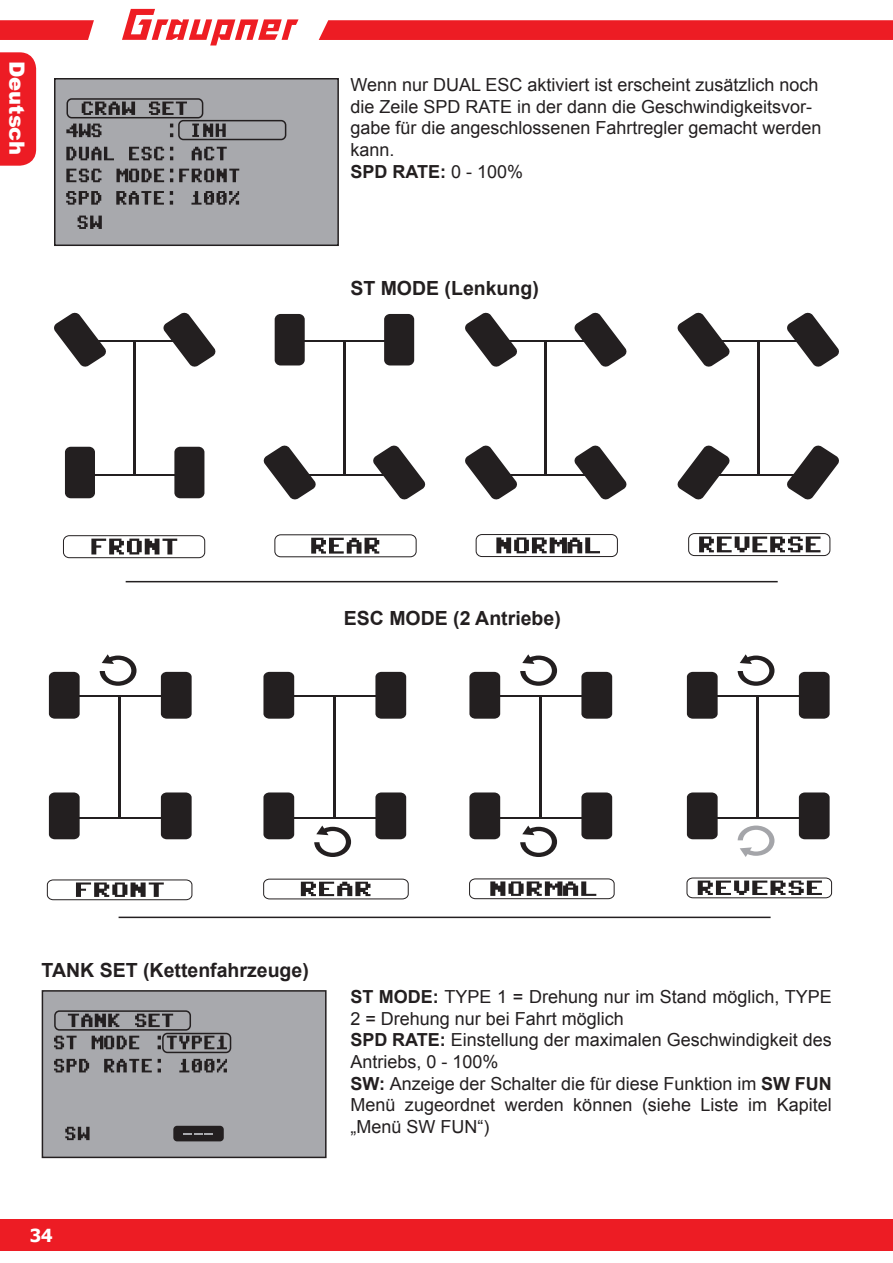
<style>
.page{position:relative;width:893px;height:1263px;background:#fff}
.page>*{position:absolute;margin:0;border:0;box-sizing:border-box;transform-origin:0 0}
.t1{font:900 21px "Arial";color:#fff}
.t2{font:700 19.5px "Arial";color:#231f20}
.t3{font:18px/21.6px "Arial";color:#231f20}
.t4{font:700 18px "Tahoma";color:#fff}
.s1{font-weight:700}
</style>
<div class="page">
<div style="left:0;top:52px;width:36px;height:114px;background:#ed1c24"></div>
<svg style="left:122px;top:9px;width:177px;height:36px"></svg>
<svg style="left:0;top:20px;width:94px;height:20px;background:#ed262d"></svg>
<div style="left:319px;top:20px;width:574px;height:20px;background:#ed1c24"></div>
<div style="left:0;top:1219px;width:893px;height:31px;background:#ed1c24"></div>
<div style="left:42px;top:991px;width:284px;height:166px;background:#a8a9ad"></div>
<div style="left:42px;top:990px;width:285px;height:168px;border:2px solid #231f20"></div>
<div style="left:162px;top:1033px;width:69px;height:20px;border:2px solid #231f20;border-radius:5px"></div>
<svg style="left:54px;top:1036px;width:23px;height:13px"></svg>
<svg style="left:92px;top:1036px;width:47px;height:13px"></svg>
<svg style="left:158px;top:1045px;width:3px;height:4px"></svg>
<svg style="left:167px;top:1036px;width:60px;height:13px"></svg>
<svg style="left:54px;top:1059px;width:35px;height:13px"></svg>
<svg style="left:104px;top:1059px;width:48px;height:13px"></svg>
<svg style="left:158px;top:1059px;width:3px;height:13px"></svg>
<svg style="left:179px;top:1059px;width:48px;height:13px"></svg>
<svg style="left:68px;top:1014px;width:51px;height:13px"></svg>
<svg style="left:135px;top:1014px;width:38px;height:13px"></svg>
<div style="left:54px;top:1010px;width:137px;height:21px;border:2px solid #231f20;border-radius:5px"></div>
<svg style="left:65px;top:1127px;width:25px;height:13px"></svg>
<div style="left:173px;top:1126px;width:51px;height:15px;background:#231f20;border-radius:4px"></div>
<svg style="left:183px;top:1133px;width:30px;height:1px"></svg>
<svg style="left:49px;top:672px;width:31px;height:47px"></svg>
<svg style="left:161px;top:672px;width:31px;height:47px"></svg>
<svg style="left:49px;top:792px;width:31px;height:47px"></svg>
<svg style="left:161px;top:792px;width:31px;height:47px"></svg>
<hr style="left:74px;top:695px;width:98px;height:2px;background:#231f20">
<hr style="left:74px;top:817px;width:98px;height:1px;background:#231f20">
<hr style="left:119px;top:697px;width:2px;height:120px;background:#231f20">
<svg style="left:100px;top:654px;width:37px;height:32px"></svg>
<svg style="left:520px;top:654px;width:37px;height:32px"></svg>
<svg style="left:263px;top:672px;width:31px;height:47px"></svg>
<svg style="left:375px;top:672px;width:31px;height:47px"></svg>
<svg style="left:263px;top:792px;width:31px;height:47px"></svg>
<svg style="left:375px;top:792px;width:31px;height:47px"></svg>
<hr style="left:289px;top:695px;width:97px;height:2px;background:#231f20">
<hr style="left:289px;top:817px;width:97px;height:1px;background:#231f20">
<hr style="left:333px;top:697px;width:3px;height:120px;background:#231f20">
<svg style="left:314px;top:825px;width:37px;height:32px"></svg>
<svg style="left:469px;top:672px;width:31px;height:47px"></svg>
<svg style="left:581px;top:672px;width:31px;height:47px"></svg>
<svg style="left:469px;top:792px;width:31px;height:47px"></svg>
<svg style="left:581px;top:792px;width:31px;height:47px"></svg>
<hr style="left:495px;top:695px;width:97px;height:2px;background:#231f20">
<hr style="left:495px;top:817px;width:97px;height:1px;background:#231f20">
<hr style="left:539px;top:697px;width:3px;height:120px;background:#231f20">
<svg style="left:520px;top:825px;width:37px;height:32px"></svg>
<svg style="left:738px;top:654px;width:36px;height:32px"></svg>
<svg style="left:687px;top:672px;width:31px;height:47px"></svg>
<svg style="left:799px;top:672px;width:31px;height:47px"></svg>
<svg style="left:687px;top:792px;width:31px;height:47px"></svg>
<svg style="left:799px;top:792px;width:31px;height:47px"></svg>
<hr style="left:712px;top:695px;width:98px;height:2px;background:#231f20">
<hr style="left:712px;top:817px;width:98px;height:1px;background:#231f20">
<hr style="left:757px;top:697px;width:2px;height:120px;background:#231f20">
<svg style="left:738px;top:825px;width:36px;height:32px"></svg>
<svg style="left:47px;top:879px;width:146px;height:21px"></svg>
<svg style="left:263px;top:878px;width:146px;height:22px"></svg>
<svg style="left:469px;top:878px;width:146px;height:21px"></svg>
<svg style="left:686px;top:877px;width:146px;height:21px"></svg>
<svg style="left:54px;top:312px;width:52px;height:55px"></svg>
<svg style="left:163px;top:312px;width:53px;height:55px"></svg>
<div style="left:65px;top:447px;width:30px;height:51px;background:#231f20;border-radius:6px"></div>
<div style="left:174px;top:447px;width:30px;height:51px;background:#231f20;border-radius:6px"></div>
<hr style="left:90px;top:340px;width:95px;height:2px;background:#231f20">
<hr style="left:90px;top:473px;width:95px;height:2px;background:#231f20">
<hr style="left:133px;top:342px;width:2px;height:132px;background:#231f20">
<div style="left:275px;top:314px;width:30px;height:51px;background:#231f20;border-radius:6px"></div>
<div style="left:384px;top:314px;width:30px;height:51px;background:#231f20;border-radius:6px"></div>
<svg style="left:263px;top:445px;width:53px;height:55px"></svg>
<svg style="left:372px;top:445px;width:54px;height:55px"></svg>
<hr style="left:299px;top:340px;width:96px;height:2px;background:#231f20">
<hr style="left:299px;top:473px;width:96px;height:2px;background:#231f20">
<hr style="left:343px;top:342px;width:2px;height:132px;background:#231f20">
<svg style="left:465px;top:312px;width:52px;height:55px"></svg>
<svg style="left:574px;top:312px;width:53px;height:55px"></svg>
<svg style="left:465px;top:445px;width:53px;height:55px"></svg>
<svg style="left:574px;top:445px;width:53px;height:55px"></svg>
<hr style="left:501px;top:340px;width:95px;height:2px;background:#231f20">
<hr style="left:501px;top:473px;width:95px;height:2px;background:#231f20">
<hr style="left:544px;top:342px;width:2px;height:132px;background:#231f20">
<svg style="left:677px;top:312px;width:53px;height:55px"></svg>
<svg style="left:787px;top:312px;width:52px;height:55px"></svg>
<svg style="left:677px;top:445px;width:53px;height:55px"></svg>
<svg style="left:786px;top:445px;width:53px;height:55px"></svg>
<hr style="left:713px;top:340px;width:96px;height:2px;background:#231f20">
<hr style="left:713px;top:473px;width:96px;height:2px;background:#231f20">
<hr style="left:757px;top:342px;width:2px;height:132px;background:#231f20">
<svg style="left:91px;top:539px;width:86px;height:15px"></svg>
<div style="left:63px;top:535px;width:142px;height:23px;border:1px solid #231f20;border-radius:6px"></div>
<svg style="left:311px;top:538px;width:68px;height:16px"></svg>
<div style="left:274px;top:534px;width:142px;height:23px;border:1px solid #231f20;border-radius:6px"></div>
<svg style="left:496px;top:537px;width:104px;height:16px"></svg>
<div style="left:476px;top:534px;width:142px;height:23px;border:1px solid #231f20;border-radius:6px"></div>
<svg style="left:699px;top:536px;width:121px;height:16px"></svg>
<div style="left:688px;top:533px;width:142px;height:23px;border:1px solid #231f20;border-radius:6px"></div>
<hr style="left:126px;top:581px;width:652px;height:1px;background:#231f20">
<hr style="left:119px;top:916px;width:652px;height:2px;background:#231f20">
<div style="left:55px;top:79px;width:283px;height:166px;background:#a8a9ad"></div>
<div style="left:54px;top:78px;width:285px;height:168px;border:2px solid #231f20"></div>
<svg style="left:66px;top:191px;width:35px;height:14px"></svg>
<svg style="left:116px;top:191px;width:48px;height:14px"></svg>
<svg style="left:170px;top:191px;width:3px;height:4px"></svg>
<svg style="left:170px;top:201px;width:3px;height:4px"></svg>
<svg style="left:191px;top:191px;width:48px;height:14px"></svg>
<svg style="left:66px;top:147px;width:48px;height:13px"></svg>
<svg style="left:129px;top:147px;width:35px;height:13px"></svg>
<svg style="left:170px;top:147px;width:3px;height:13px"></svg>
<svg style="left:192px;top:147px;width:35px;height:13px"></svg>
<svg style="left:66px;top:169px;width:35px;height:13px"></svg>
<svg style="left:116px;top:169px;width:48px;height:13px"></svg>
<svg style="left:170px;top:169px;width:3px;height:13px"></svg>
<svg style="left:179px;top:169px;width:60px;height:13px"></svg>
<svg style="left:78px;top:216px;width:24px;height:13px"></svg>
<svg style="left:66px;top:98px;width:221px;height:43px"></svg>
<p class="t1" style="left:32px;top:61px;width:96px;rotate:90deg">Deutsch</p>
<p class="t3" style="left:350px;top:74px;width:473px">Wenn nur DUAL ESC aktiviert ist erscheint zusätzlich noch die Zeile SPD RATE in der dann die Geschwindigkeitsvor&shy;gabe für die angeschlossenen Fahrtregler gemacht werden kann.<br><span class="s1">SPD RATE:</span> 0 - 100%</p>
<p class="t2" style="left:350px;top:275px;width:190px">ST MODE (Lenkung)</p>
<p class="t2" style="left:344px;top:605px;width:219px">ESC MODE (2 Antriebe)</p>
<p class="t2" style="left:42px;top:958px;width:269px">TANK SET (Kettenfahrzeuge)</p>
<p class="t4" style="left:30px;top:1222px;width:24px">34</p>
<p class="t3" style="left:350px;top:986px;width:483px"><span class="s1">ST MODE:</span> TYPE 1 = Drehung nur im Stand möglich, TYPE 2 = Drehung nur bei Fahrt möglich<br><span class="s1">SPD RATE:</span> Einstellung der maximalen Geschwindigkeit des Antriebs, 0 - 100%<br><span class="s1">SW:</span> Anzeige der Schalter die für diese Funktion im <span class="s1">SW FUN </span>Menü zugeordnet werden können (siehe Liste im Kapitel „Menü SW FUN“)</p>
</div>
